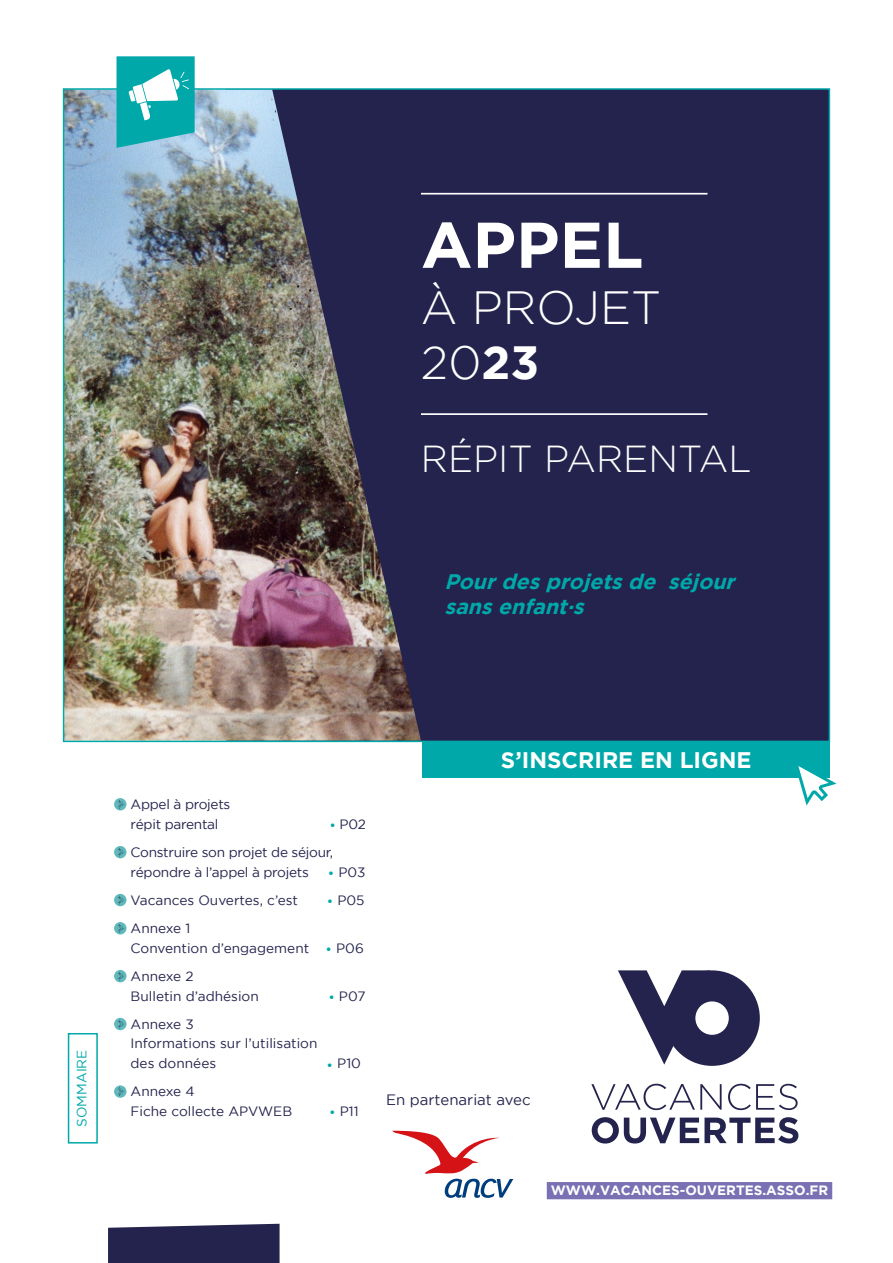
<style>
.page{position:relative;width:893px;height:1263px;background:#fff}
.page>*{position:absolute;margin:0;border:0;box-sizing:border-box;transform-origin:0 0}
.t1{font:700 64.5px "Gotham";color:#fff}
.t2{font:300 46.5px/55.8px "Gotham";color:#fff}
.t3{font:300 37.5px "Gotham";color:#fff}
.t4{font:700 22.5px "Gotham";color:#fff}
.t5{font:italic 700 21px/25.2px "Gotham";color:#00a8a9}
.t6{font:15px "Gotham";color:#24234d}
.t7{font:13.5px/19.6px "Gotham";color:#24234d}
.t8{font:13.5px/19.6px "Gotham";letter-spacing:-.02em;color:#24234d}
.t9{font:700 13.5px "Gotham";color:#fff}
.t10{font:13.5px "Gotham";color:#00a8a9}
.s1{font-weight:700}
.s2{color:#00a8a9}
</style>
<div class="page">
<div style="left:226px;top:89px;width:603px;height:652px;background:#24234d"></div>
<img style="left:66px;top:91px;width:355px;height:648px">
<svg style="left:618px;top:970px;width:142px;height:96px"></svg>
<svg style="left:591px;top:1084px;width:131px;height:26px"></svg>
<svg style="left:728px;top:1084px;width:70px;height:26px"></svg>
<svg style="left:592px;top:1117px;width:206px;height:26px"></svg>
<div style="left:547px;top:1182px;width:285px;height:17px;background:#7971b3"></div>
<hr style="left:421px;top:413px;width:286px;height:2px;background:#fff">
<hr style="left:421px;top:193px;width:286px;height:2px;background:#fff">
<div style="left:114px;top:798px;width:12px;height:12px;background:#5fb9ba;border-radius:50%"></div>
<svg style="left:118px;top:800px;width:6px;height:9px"></svg>
<div style="left:114px;top:846px;width:12px;height:12px;background:#5fb9ba;border-radius:50%"></div>
<svg style="left:118px;top:848px;width:6px;height:9px"></svg>
<div style="left:114px;top:894px;width:12px;height:12px;background:#5fb9ba;border-radius:50%"></div>
<svg style="left:118px;top:896px;width:6px;height:8px"></svg>
<div style="left:114px;top:922px;width:12px;height:12px;background:#5fb9ba;border-radius:50%"></div>
<svg style="left:118px;top:924px;width:6px;height:9px"></svg>
<div style="left:114px;top:970px;width:12px;height:12px;background:#5fb9ba;border-radius:50%"></div>
<svg style="left:118px;top:972px;width:6px;height:8px"></svg>
<div style="left:114px;top:1018px;width:12px;height:12px;background:#5fb9ba;border-radius:50%"></div>
<svg style="left:118px;top:1020px;width:6px;height:8px"></svg>
<svg style="left:114px;top:1085px;width:12px;height:13px"></svg>
<svg style="left:118px;top:1087px;width:6px;height:9px"></svg>
<svg style="left:117px;top:56px;width:78px;height:92px;background:#39b9bc"></svg>
<div style="left:68px;top:1033px;width:30px;height:110px;border:2px solid #00a8a9"></div>
<div style="left:108px;top:1224px;width:172px;height:39px;background:#24234d"></div>
<svg style="left:392px;top:1131px;width:121px;height:67px"></svg>
<div style="left:423px;top:742px;width:407px;height:35px;background:#00a8a9"></div>
<svg style="left:791px;top:766px;width:46px;height:40px"></svg>
<h1 class="t1" style="left:421px;top:208px;width:224px">APPEL</h1>
<h2 class="t2" style="left:421px;top:279px;width:242px">À PROJET<br>20<span class="s1">23</span></h2>
<h3 class="t3" style="left:421px;top:439px;width:332px">RÉPIT PARENTAL</h3>
<h3 class="t5" style="left:444px;top:569px;width:297px">Pourdesprojetsde séjour sansenfant·s</h3>
<p class="t10" style="left:74px;top:1127px;width:78px;rotate:-90deg">SOMMAIRE</p>
<p class="t8" style="left:131px;top:794px;width:101px">Appel à projets répit parental</p>
<p class="t8" style="left:131px;top:809px;width:237px;line-height:28.2px;text-indent:199px"><span class="s2">•</span> P02<br>Construire son projet de séjour,</p>
<p class="t8" style="left:131px;top:862px;width:180px">répondre à l’appel à projets</p>
<p class="t7" style="left:328px;top:862px;width:39px"><span class="s2">•</span> P03</p>
<p class="t7" style="left:131px;top:890px;width:169px">Vacances Ouvertes, c’est</p>
<p class="t7" style="left:327px;top:890px;width:39px"><span class="s2">•</span> P05</p>
<p class="t7" style="left:131px;top:918px;width:235px">Annexe 1<br>Convention d’engagement <span class="s2">•</span> P06</p>
<p class="t7" style="left:131px;top:966px;width:130px">Annexe 2<br>Bulletin d’adhésion</p>
<p class="t7" style="left:328px;top:986px;width:39px"><span class="s2">•</span> P07</p>
<p class="t7" style="left:131px;top:1014px;width:188px">Annexe 3<br>Informations sur l’utilisation des données</p>
<p class="t7" style="left:131px;top:1081px;width:163px">Annexe 4<br>Fiche collecte APVWEB</p>
<p class="t7" style="left:327px;top:1053px;width:36px"><span class="s2">•</span> P10</p>
<p class="t7" style="left:329px;top:1101px;width:31px"><span class="s2">•</span> P11</p>
<h3 class="t4" style="left:501px;top:747px;width:252px">S’INSCRIRE EN LIGNE</h3>
<p class="t6" style="left:386px;top:1091px;width:146px">En partenariat avec</p>
<p class="t9" style="left:551px;top:1182px;width:279px">WWW.VACANCES-OUVERTES.ASSO.FR</p>
</div>
